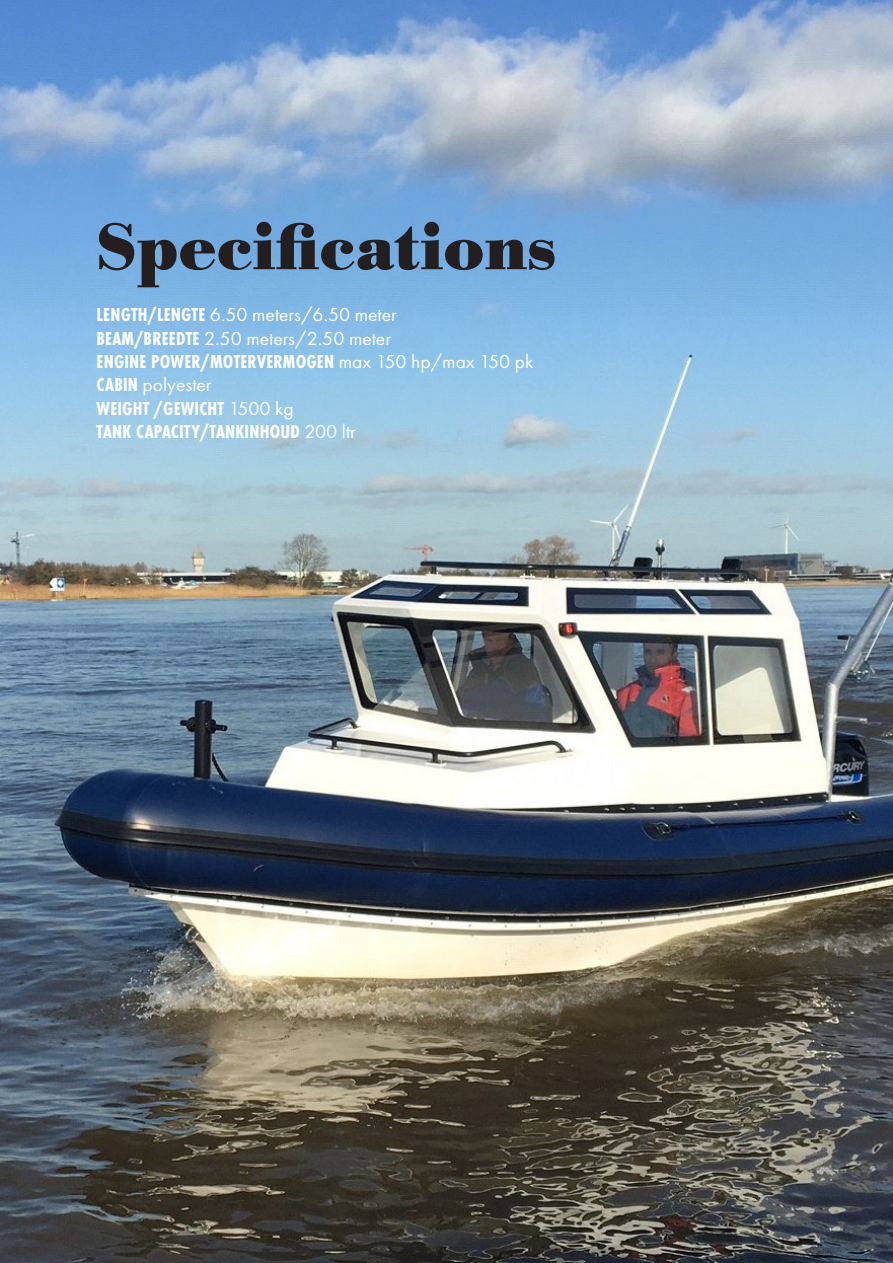
<style>
.page{position:relative;width:893px;height:1263px;background:#fff}
.page>*{position:absolute;margin:0;border:0;box-sizing:border-box;transform-origin:0 0}
.t1{font:700 67.8px "Bodoni URW";color:#231f20}
.t2{font:700 19.5px "Futura PT Cond";letter-spacing:.01em;color:#fff}
.t3{font:19.5px "Futura PT";color:#fff}
.s1{font-family:"Futura PT Cond";font-weight:700}
.s2{font-family:"Futura PT";font-weight:400}
</style>
<div class="page">
<img style="left:0;top:0;width:893px;height:1263px">
<p class="t1" style="left:97px;top:207px;width:461px">Specifications</p>
<p class="t3" style="left:97px;top:303px;width:302px"><span class="s1">LENGTH/LENGTE</span> 6.50 meters/6.50 meter</p>
<p class="t3" style="left:97px;top:326px;width:296px"><span class="s1">BEAM/BREEDTE</span> 2.50 meters/2.50 meter</p>
<p class="t2" style="left:97px;top:350px;width:438px">ENGINE POWER/MOTERVERMOGEN <span class="s2">max 150 hp/max 150 pk</span></p>
<p class="t3" style="left:97px;top:373px;width:117px"><span class="s1">CABIN</span> polyester</p>
<p class="t2" style="left:97px;top:397px;width:199px">WEIGHT /GEWICHT <span class="s2">1500 kg</span></p>
<p class="t2" style="left:97px;top:420px;width:261px">TANK CAPACITY/TANKINHOUD <span class="s2">200 ltr</span></p>
</div>
